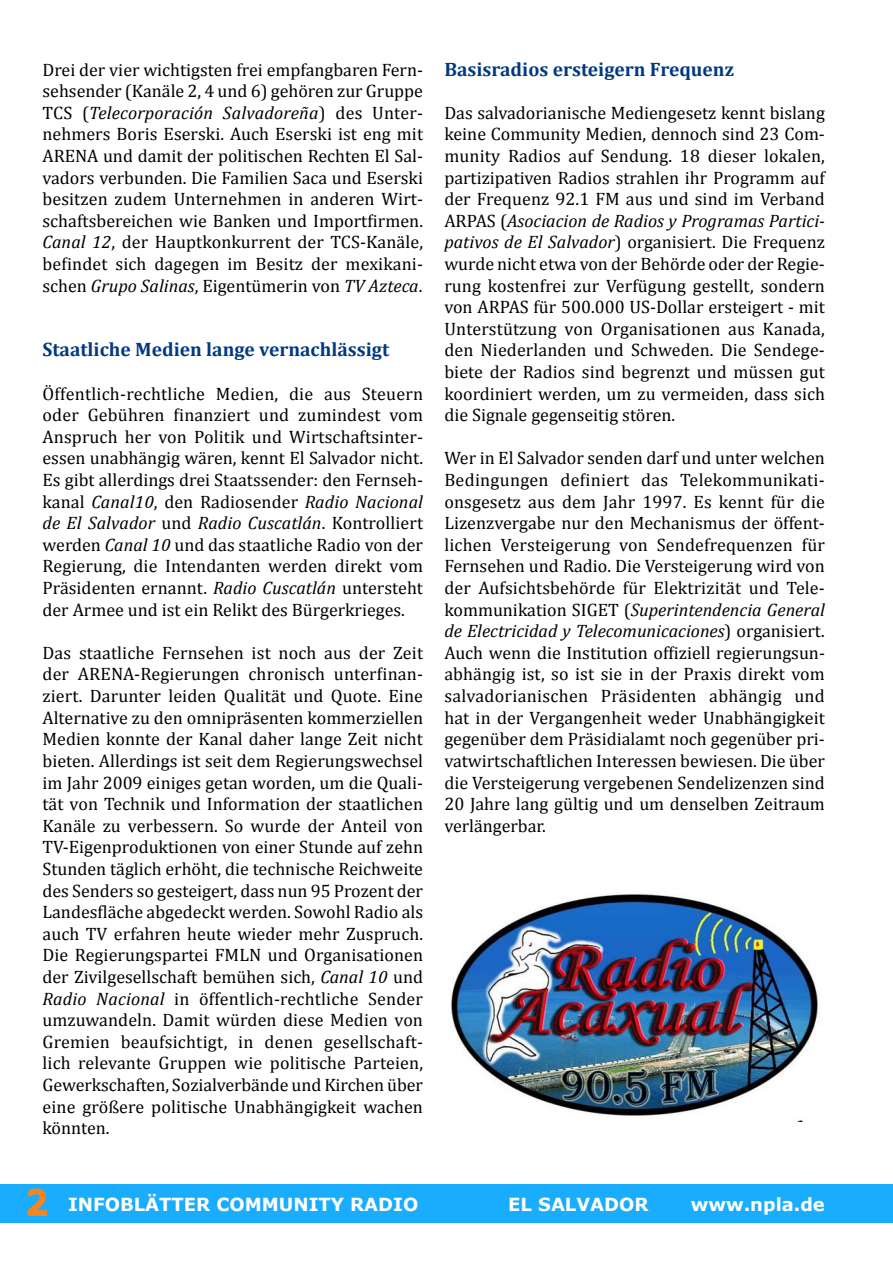
<style>
.page{position:relative;width:893px;height:1263px;background:#fff}
.page>*{position:absolute;margin:0;border:0;box-sizing:border-box;transform-origin:0 0}
.t1{font:700 19.5px "Cambria";color:#003882}
.t2{font:18px/21.6px "Cambria";color:#000;text-align:justify}
.t3{font:700 18px "Verdana";color:#fff}
.s1{font-style:italic}
.s2{font-weight:400;font-size:33px;color:#f4851f}
</style>
<div class="page">
<img style="left:451px;top:894px;width:368px;height:227px">
<div style="left:0;top:1184px;width:893px;height:38px;background:#1aadfe"></div>
<svg style="left:27px;top:1188px;width:20px;height:28px"></svg>
<p class="t2" style="left:43px;top:59px;width:382px">Drei der vier wichtigsten frei empfangbaren Fern&shy;sehsender (Kanäle 2, 4 und 6) gehören zur Gruppe TCS (<span class="s1">Telecorporación Salvadoreña</span>) des Unter&shy;nehmers Boris Eserski. Auch Eserski ist eng mit ARENA und damit der politischen Rechten El Sal&shy;vadors verbunden. Die Familien Saca und Eserski besitzen zudem Unternehmen in anderen Wirt&shy;schaftsbereichen wie Banken und Importfirmen.<br><span class="s1">Canal 12</span>, der Hauptkonkurrent der TCS-Kanäle, befindet sich dagegen im Besitz der mexikani&shy;schen <span class="s1">Grupo Salinas</span>, Eigentümerin von <span class="s1">TV Azteca</span>.</p>
<p class="t1" style="left:43px;top:336px;width:348px">Staatliche Medien lange vernachlässigt</p>
<p class="t2" style="left:43px;top:383px;width:382px">Öffentlich-rechtliche Medien, die aus Steuern oder Gebühren finanziert und zumindest vom Anspruch her von Politik und Wirtschaftsinter&shy;essen unabhängig wären, kennt El Salvador nicht.<br>Es gibt allerdings drei Staatssender: den Fernseh&shy;kanal <span class="s1">Canal10</span>, den Radiosender <span class="s1">Radio Nacional de El Salvador</span> und <span class="s1">Radio Cuscatlán</span>. Kontrolliert werden <span class="s1">Canal 10</span> und das staatliche Radio von der Regierung, die Intendanten werden direkt vom Präsidenten ernannt. <span class="s1">Radio Cuscatlán</span> untersteht der Armee und ist ein Relikt des Bürgerkrieges.</p>
<p class="t2" style="left:43px;top:642px;width:382px">Das staatliche Fernsehen ist noch aus der Zeit der ARENA-Regierungen chronisch unterfinan&shy;ziert. Darunter leiden Qualität und Quote. Eine Alternative zu den omnipräsenten kommerziellen Medien konnte der Kanal daher lange Zeit nicht bieten. Allerdings ist seit dem Regierungswechsel im Jahr 2009 einiges getan worden, um die Quali&shy;tät von Technik und Information der staatlichen Kanäle zu verbessern. So wurde der Anteil von TV-Eigenproduktionen von einer Stunde auf zehn Stunden täglich erhöht, die technische Reichweite des Senders so gesteigert, dass nun 95 Prozent der Landesfläche abgedeckt werden. Sowohl Radio als auch TV erfahren heute wieder mehr Zuspruch.<br>Die Regierungspartei FMLN und Organisationen der Zivilgesellschaft bemühen sich, <span class="s1">Canal 10</span> und <span class="s1">Radio Nacional</span> in öffentlich-rechtliche Sender umzuwandeln. Damit würden diese Medien von Gremien beaufsichtigt, in denen gesellschaft&shy;lich relevante Gruppen wie politische Parteien, Gewerkschaften, Sozialverbände und Kirchen über eine größere politische Unabhängigkeit wachen könnten.</p>
<p class="t1" style="left:444px;top:55px;width:291px">Basisradios ersteigern Frequenz</p>
<p class="t2" style="left:444px;top:102px;width:382px">Das salvadorianische Mediengesetz kennt bislang keine Community Medien, dennoch sind 23 Com&shy;munity Radios auf Sendung. 18 dieser lokalen, partizipativen Radios strahlen ihr Programm auf der Frequenz 92.1 FM aus und sind im Verband ARPAS (<span class="s1">Asociacion de Radios y Programas Partici&shy;pativos de El Salvador</span>) organisiert. Die Frequenz wurde nicht etwa von der Behörde oder der Regie&shy;rung kostenfrei zur Verfügung gestellt, sondern von ARPAS für 500.000 US-Dollar ersteigert - mit Unterstützung von Organisationen aus Kanada, den Niederlanden und Schweden. Die Sendege&shy;biete der Radios sind begrenzt und müssen gut koordiniert werden, um zu vermeiden, dass sich die Signale gegenseitig stören.</p>
<p class="t2" style="left:444px;top:447px;width:382px">Wer in El Salvador senden darf und unter welchen Bedingungen definiert das Telekommunikati&shy;onsgesetz aus dem Jahr 1997. Es kennt für die Lizenzvergabe nur den Mechanismus der öffent&shy;lichen Versteigerung von Sendefrequenzen für Fernsehen und Radio. Die Versteigerung wird von der Aufsichtsbehörde für Elektrizität und Tele&shy;kommunikation SIGET (<span class="s1">Superintendencia General de Electricidad y Telecomunicaciones</span>) organisiert.<br>Auch wenn die Institution offiziell regierungsun&shy;abhängig ist, so ist sie in der Praxis direkt vom salvadorianischen Präsidenten abhängig und hat in der Vergangenheit weder Unabhängigkeit gegenüber dem Präsidialamt noch gegenüber pri&shy;vatwirtschaftlichen Interessen bewiesen. Die über die Versteigerung vergebenen Sendelizenzen sind 20 Jahre lang gültig und um denselben Zeitraum verlängerbar.</p>
<p class="t3" style="left:27px;top:1192px;width:393px"><span class="s2">2</span> INFOBLÄTTER COMMUNITY RADIO</p>
<p class="t3" style="left:508px;top:1192px;width:142px">EL SALVADOR</p>
<p class="t3" style="left:691px;top:1192px;width:135px">www.npla.de</p>
</div>
